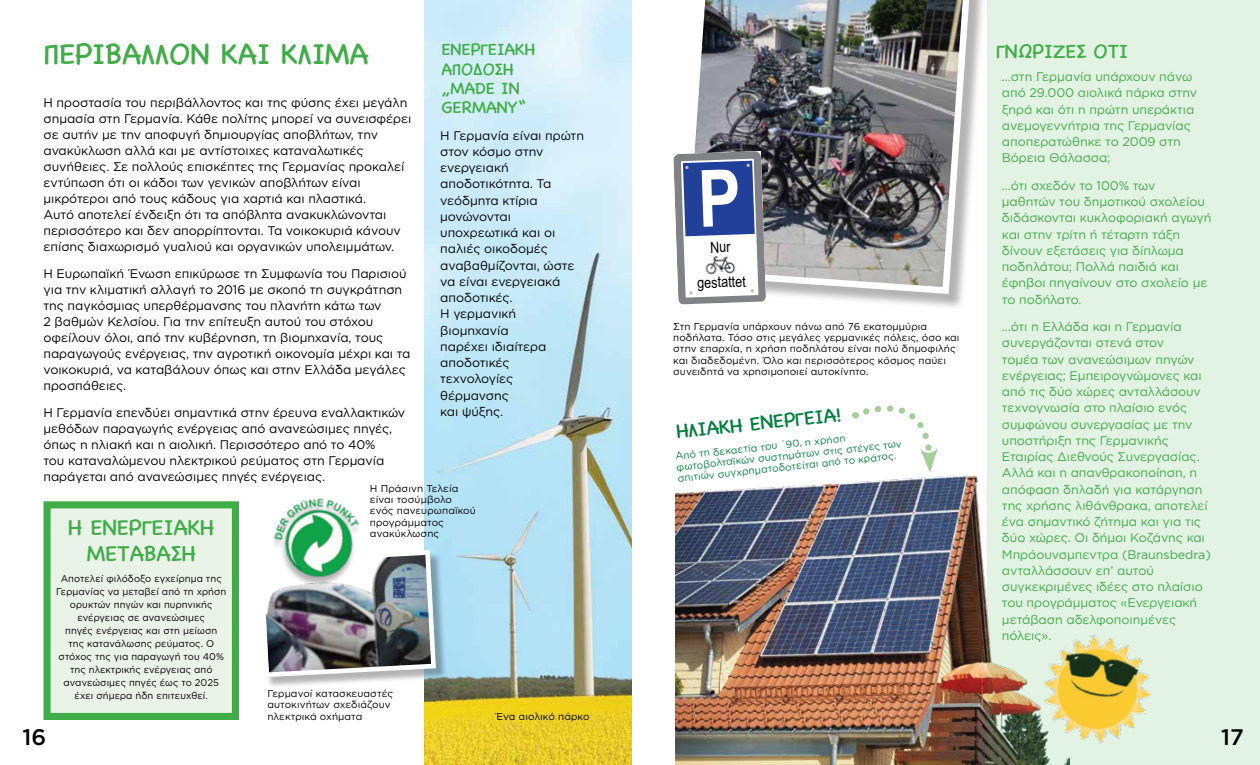
<style>
.page{position:relative;width:1260px;height:765px;background:#fff}
.page>*{position:absolute;margin:0;border:0;box-sizing:border-box;transform-origin:0 0}
.t1{font:30px "Chalkboard SE";letter-spacing:-.01em;color:#41ad49}
.t2{font:22.5px/26px "Chalkboard SE";letter-spacing:-.01em;color:#41ad49;text-align:center}
.t3{font:500 22.5px "Gotham Greek";color:#000}
.t4{font:20px "Chalkboard SE";color:#00803f}
.t5{font:20px "Chalkboard SE";letter-spacing:-.01em;color:#41ad49}
.t6{font:17px/19.1px "Chalkboard SE";letter-spacing:-.01em;color:#41ad49}
.t7{font:15.38px "Arial Narrow";color:#000}
.t8{font:12.5px/16px "Gotham Greek";letter-spacing:-.005em;color:#000}
.t9{font:12.5px/16.2px "Gotham Greek";letter-spacing:-.005em;color:#41ad49}
.t10{font:10px/11.2px "Gotham Greek";letter-spacing:.01em;color:#000}
.t11{font:10px/11.2px "Gotham Greek";color:#00803f}
.t12{font:9.88px/13px "Gotham Greek";letter-spacing:.01em;color:#000;text-align:center;scale:.96 1}
</style>
<div class="page">
<img style="left:675px;top:475px;width:312px;height:290px">
<div style="left:987px;top:0;width:273px;height:765px;background:#e2f2e3"></div>
<img style="left:425px;top:0;width:207px;height:765px">
<div style="left:47px;top:505px;width:188px;height:211px;background:#eaf3e7"></div>
<div style="left:44px;top:501px;width:195px;height:219px;border:7px solid #41ad49"></div>
<img style="left:1035px;top:635px;width:116px;height:117px">
<svg style="left:855px;top:405px;width:83px;height:67px"></svg>
<div style="left:682px;top:0;width:307px;height:310px;background:#000;opacity:.3"></div>
<img style="left:682px;top:0;width:294px;height:297px">
<div style="left:260px;top:552px;width:187px;height:137px;background:#000;opacity:.3"></div>
<img style="left:260px;top:548px;width:178px;height:132px">
<div style="left:270px;top:500px;width:92px;height:87px;background:#000;opacity:.3"></div>
<img style="left:268px;top:498px;width:101px;height:87px">
<svg style="left:673px;top:151px;width:93px;height:153px"></svg>
<h1 class="t1" style="left:43px;top:27px;width:327px">ΠΕΡΙΒΆΛΛΟΝ ΚΑΙ ΚΛΊΜΑ</h1>
<h3 class="t6" style="left:442px;top:39px;width:94px">ΕΝΕΡΓΕΙΑΚΉ<br>ΑΠΌΔΟΣΗ „MADE IN<br>GERMANY“</h3>
<p class="t8" style="left:43px;top:94px;width:369px">H προστασία του περιβάλλοντος και της φύσης έχει μεγάλη σημασία στη Γερμανία. Κάθε πολίτης μπορεί να συνεισφέρει σε αυτήν με την αποφυγή δημιουργίας αποβλήτων, την ανακύκλωση αλλά και με αντίστοιχες καταναλωτικές συνήθειες. Σε πολλούς επισκέπτες της Γερμανίας προκαλεί εντύπωση ότι οι κάδοι των γενικών αποβλήτων είναι μικρότεροι από τους κάδους για χαρτιά και πλαστικά.<br>Αυτό αποτελεί ένδειξη ότι τα απόβλητα ανακυκλώνονται περισσότερο και δεν απορρίπτονται. Τα νοικοκυριά κάνουν επίσης διαχωρισμό γυαλιού και οργανικών υπολειμμάτων.</p>
<p class="t8" style="left:43px;top:265px;width:369px">Η Ευρωπαϊκή Ένωση επικύρωσε τη Συμφωνία του Παρισιού για την κλιματική αλλαγή το 2016 με σκοπό τη συγκράτηση της παγκόσμιας υπερθέρμανσης του πλανήτη κάτω των<br>2 βαθμών Κελσίου. Για την επίτευξη αυτού του στόχου οφείλουν όλοι, από την κυβέρνηση, τη βιομηχανία, τους παραγωγούς ενέργειας, την αγροτική οικονομία μέχρι και τα νοικοκυριά, να καταβάλουν όπως και στην Ελλάδα μεγάλες προσπάθειες.</p>
<p class="t8" style="left:43px;top:404px;width:363px">Η Γερμανία επενδύει σημαντικά στην έρευνα εναλλακτικών μεθόδων παραγωγής ενέργειας από ανανεώσιμες πηγές, όπως η ηλιακή και η αιολική. Περισσότερο από το 40%<br>του καταναλώμενου ηλεκτρικού ρεύματος στη Γερμανία παράγεται από ανανεώσιμες πηγές ενέργειας.</p>
<p class="t8" style="left:440px;top:127px;width:145px">Η Γερμανία είναι πρώτη στον κόσμο στην ενεργειακή αποδοτικότητα. Τα νεόδμητα κτίρια μονώνονται υποχρεωτικά και οι παλιές οικοδομές αναβαθμίζονται, ώστε να είναι ενεργειακά αποδοτικές.<br>Η γερμανική βιομηχανία<br>παρέχει ιδιαίτερα αποδοτικές τεχνολογίες θέρμανσης<br>και ψύξης.</p>
<p class="t10" style="left:370px;top:483px;width:107px">Η Πράσινη Τελεία είναι τοσύμβολο ενός πανευρωπαϊκού προγράμματος ανακύκλωσης</p>
<h2 class="t2" style="left:68px;top:513px;width:146px">Η ΕΝΕΡΓΕΙΑΚΉ<br>ΜΕΤΆΒΑΣΗ</h2>
<p class="t12" style="left:56px;top:572px;width:179px">Αποτελεί φιλόδοξο εγχείρημα της<br>Γερμανίας να μεταβεί από τη χρήση ορυκτών πηγών και πυρηνικής ενέργειας σε ανανεώσιμες<br>πηγές ενέργειας και στη μείωση<br>της κατανάλωσης ρεύματος. Ο στόχος της για παραγωγή του 40% της ηλεκτρικής ενέργειας από ανανεώσιμες πηγές έως το 2025 έχει σήμερα ήδη επιτευχθεί.</p>
<p class="t10" style="left:267px;top:688px;width:127px">Γερμανοί κατασκευαστές αυτοκινήτων σχεδιάζουν ηλεκτρικά οχήματα</p>
<p class="t10" style="left:496px;top:711px;width:95px">Ένα αιολικό πάρκο</p>
<p class="t7" style="left:697px;top:271px;width:50px;rotate:-2deg">gestattet</p>
<p class="t10" style="left:673px;top:320px;width:288px">Στη Γερμανία υπάρχουν πάνω από 76 εκατομμύρια ποδήλατα. Τόσο στις μεγάλες γερμανικές πόλεις, όσο και στην επαρχία, η χρήση ποδηλάτου είναι πολύ δημοφιλής και διαδεδομένη. Όλο και περισσότερος κόσμος παύει συνειδητά να χρησιμοποιεί αυτοκίνητο.</p>
<h3 class="t4" style="left:675px;top:414px;width:167px;rotate:-6deg">ΗΛΙΑΚΉΕΝΈΡΓΕΙΑ!</h3>
<p class="t11" style="left:675px;top:450px;width:228px;rotate:-6deg">Από τη δεκαετία του ´90, η χρήση φωτοβολταϊκών συστημάτων στις στέγες των σπιτιών συγχρηματοδοτείται από το κράτος.</p>
<h3 class="t5" style="left:996px;top:33px;width:133px">ΓΝΏΡΙΖΕΣ ΌΤΙ</h3>
<p class="t9" style="left:1002px;top:68px;width:197px">…στη Γερμανία υπάρχουν πάνω από 29.000 αιολικά πάρκα στην ξηρά και ότι η πρώτη υπεράκτια ανεμογεννήτρια της Γερμανίας αποπερατώθηκε το 2009 στη<br>Βόρεια Θάλασσα;</p>
<p class="t9" style="left:1002px;top:177px;width:211px">...ότι σχεδόν το 100% των μαθητών του δημοτικού σχολείου διδάσκονται κυκλοφοριακή αγωγή και στην τρίτη ή τέταρτη τάξη δίνουν εξετάσεις για δίπλωμα ποδηλάτου; Πολλά παιδιά και έφηβοι πηγαίνουν στο σχολείο με το ποδήλατο.</p>
<p class="t9" style="left:1002px;top:318px;width:210px">...ότι η Ελλάδα και η Γερμανία συνεργάζονται στενά στον<br>τομέα των ανανεώσιμων πηγών ενέργειας; Εμπειρογνώμονες και από τις δύο χώρες ανταλλάσουν τεχνογνωσία στο πλαίσιο ενός συμφώνου συνεργασίας με την υποστήριξη της Γερμανικής<br>Εταιρίας Διεθνούς Συνεργασίας.<br>Αλλά και η απανθρακοποίηση, η απόφαση δηλαδή για κατάργηση της χρήσης λιθάνθρακα, αποτελεί ένα σημαντικό ζήτημα και για τις δύο χώρες. Οι δήμοι Κοζάνης και<br>Μπράουνσμπεντρα (Braunsbedra) ανταλλάσσουν επ’ αυτού συγκεκριμένες ιδέες στο πλαίσιο του προγράμματος «Ενεργειακή μετάβαση αδελφοποιημένες πόλεις».</p>
<h2 class="t3" style="left:22px;top:724px;width:25px">16</h2>
<h2 class="t3" style="left:1221px;top:724px;width:24px">17</h2>
</div>
